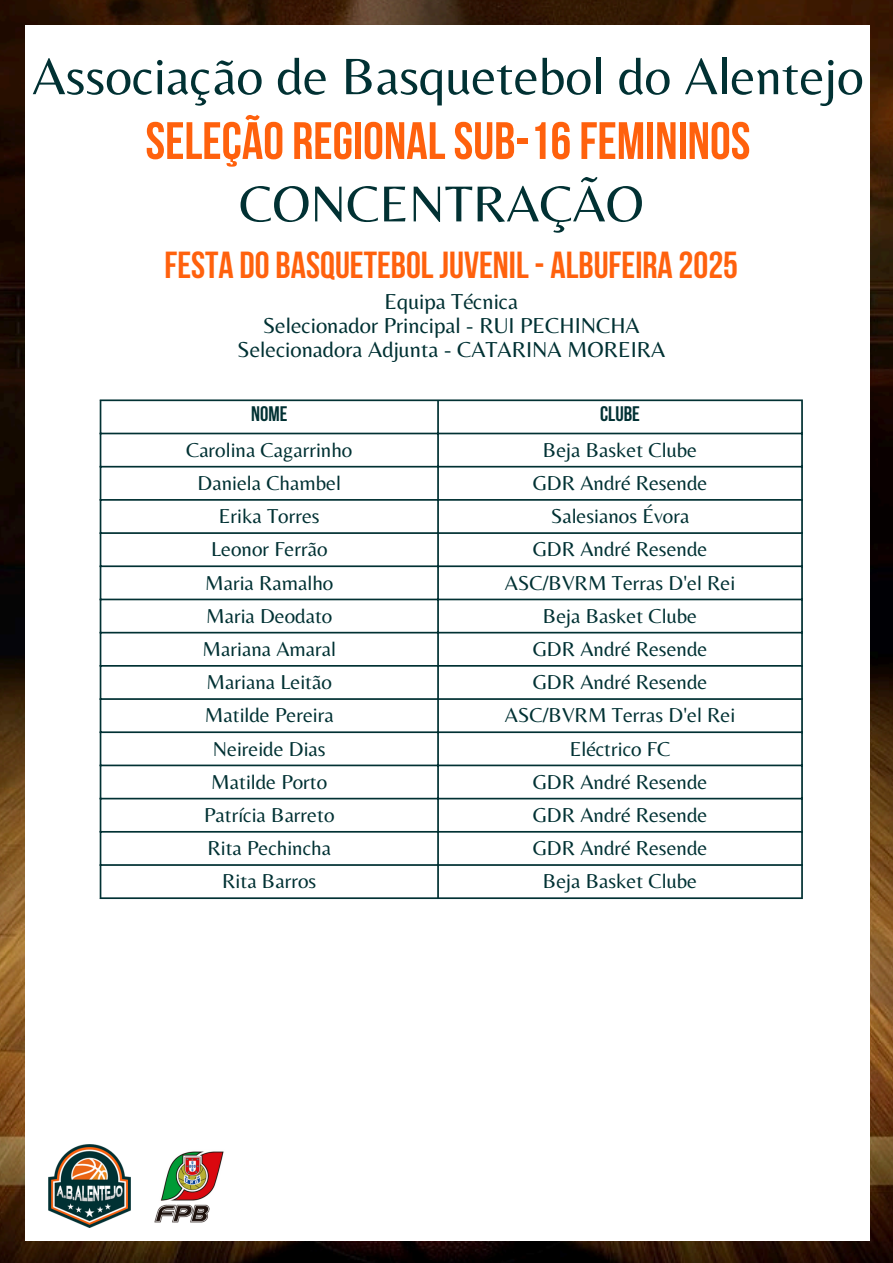
<style>
.page{position:relative;width:893px;height:1263px;background:#fff}
.page>*{position:absolute;margin:0;border:0;box-sizing:border-box;transform-origin:0 0}
.t1{font:53.25px "Belleza";color:#013133}
.t2{font:700 52.5px/62.4px "Bebas Neue";color:#ff610d;text-align:center}
.t3{font:700 37.5px "Bebas Neue";color:#ff610d}
.t4{font:22.5px "Belleza";color:#013133}
.t5{font:20.92px "Belleza";color:#013133}
.t6{font:700 20.92px "Bebas Neue";color:#013133}
.s1{font-family:"Belleza";font-weight:400;color:#013133}
</style>
<div class="page">
<img style="left:0;top:0;width:893px;height:1263px">
<div style="left:26px;top:25px;width:844px;height:1215px;background:#fff"></div>
<svg style="left:101px;top:401px;width:700px;height:496px"></svg>
<hr style="left:100px;top:401px;width:1px;height:496px;background:#013133">
<hr style="left:437px;top:401px;width:2px;height:496px;background:#013133">
<hr style="left:801px;top:401px;width:2px;height:496px;background:#013133">
<hr style="left:100px;top:399px;width:703px;height:2px;background:#013133">
<hr style="left:100px;top:433px;width:703px;height:1px;background:#013133">
<hr style="left:100px;top:466px;width:703px;height:1px;background:#013133">
<hr style="left:100px;top:499px;width:703px;height:2px;background:#013133">
<hr style="left:100px;top:532px;width:703px;height:2px;background:#013133">
<hr style="left:100px;top:565px;width:703px;height:2px;background:#013133">
<hr style="left:100px;top:599px;width:703px;height:1px;background:#013133">
<hr style="left:100px;top:632px;width:703px;height:1px;background:#013133">
<hr style="left:100px;top:665px;width:703px;height:2px;background:#013133">
<hr style="left:100px;top:698px;width:703px;height:2px;background:#013133">
<hr style="left:100px;top:731px;width:703px;height:2px;background:#013133">
<hr style="left:100px;top:764px;width:703px;height:2px;background:#013133">
<hr style="left:100px;top:798px;width:703px;height:1px;background:#013133">
<hr style="left:100px;top:831px;width:703px;height:2px;background:#013133">
<hr style="left:100px;top:864px;width:703px;height:2px;background:#013133">
<hr style="left:100px;top:897px;width:703px;height:2px;background:#013133">
<img style="left:48px;top:1144px;width:82px;height:83px">
<img style="left:154px;top:1151px;width:70px;height:72px">
<p class="t1" style="left:32px;top:45px;width:833px">Associação de Basquetebol do Alentejo</p>
<p class="t2" style="left:145px;top:115px;width:606px">SELEÇÃO REGIONALSUB-16FEMININOS<br><span class="s1">CONCENTRAÇÃO</span></p>
<h1 class="t3" style="left:164px;top:250px;width:575px">FESTA DO BASQUETEBOLJUVENIL- ALBUFEIRA 2025</h1>
<h1 class="t4" style="left:384px;top:288px;width:135px">Equipa Técnica</h1>
<p class="t4" style="left:263px;top:312px;width:378px">Selecionador Principal - RUI PECHINCHA</p>
<p class="t4" style="left:237px;top:336px;width:430px">Selecionadora Adjunta - CATARINA MOREIRA</p>
<p class="t6" style="left:251px;top:406px;width:38px">NOME</p>
<p class="t6" style="left:600px;top:406px;width:41px">CLUBE</p>
<p class="t5" style="left:186px;top:437px;width:168px">Carolina Cagarrinho</p>
<p class="t5" style="left:543px;top:437px;width:156px">Beja Basket Clube</p>
<p class="t5" style="left:198px;top:471px;width:145px">Daniela Chambel</p>
<p class="t5" style="left:533px;top:471px;width:176px">GDR André Resende</p>
<p class="t5" style="left:219px;top:504px;width:102px">Erika Torres</p>
<p class="t5" style="left:551px;top:504px;width:140px">Salesianos Évora</p>
<p class="t5" style="left:211px;top:537px;width:118px">Leonor Ferrão</p>
<p class="t5" style="left:533px;top:537px;width:176px">GDR André Resende</p>
<p class="t5" style="left:205px;top:570px;width:130px">Maria Ramalho</p>
<p class="t5" style="left:505px;top:570px;width:232px">ASC/BVRM Terras D'el Rei</p>
<p class="t5" style="left:206px;top:603px;width:128px">Maria Deodato</p>
<p class="t5" style="left:543px;top:603px;width:156px">Beja Basket Clube</p>
<p class="t5" style="left:202px;top:636px;width:135px">Mariana Amaral</p>
<p class="t5" style="left:533px;top:636px;width:176px">GDR André Resende</p>
<p class="t5" style="left:207px;top:670px;width:127px">Mariana Leitão</p>
<p class="t5" style="left:533px;top:670px;width:176px">GDR André Resende</p>
<p class="t5" style="left:205px;top:703px;width:130px">Matilde Pereira</p>
<p class="t5" style="left:505px;top:703px;width:232px">ASC/BVRM Terras D'el Rei</p>
<p class="t5" style="left:213px;top:736px;width:114px">Neireide Dias</p>
<p class="t5" style="left:570px;top:736px;width:102px">Eléctrico FC</p>
<p class="t5" style="left:211px;top:769px;width:118px">Matilde Porto</p>
<p class="t5" style="left:533px;top:769px;width:176px">GDR André Resende</p>
<p class="t5" style="left:204px;top:802px;width:132px">Patrícia Barreto</p>
<p class="t5" style="left:533px;top:802px;width:176px">GDR André Resende</p>
<p class="t5" style="left:207px;top:836px;width:125px">Rita Pechincha</p>
<p class="t5" style="left:533px;top:836px;width:176px">GDR André Resende</p>
<p class="t5" style="left:222px;top:869px;width:96px">Rita Barros</p>
<p class="t5" style="left:543px;top:869px;width:156px">Beja Basket Clube</p>
</div>
